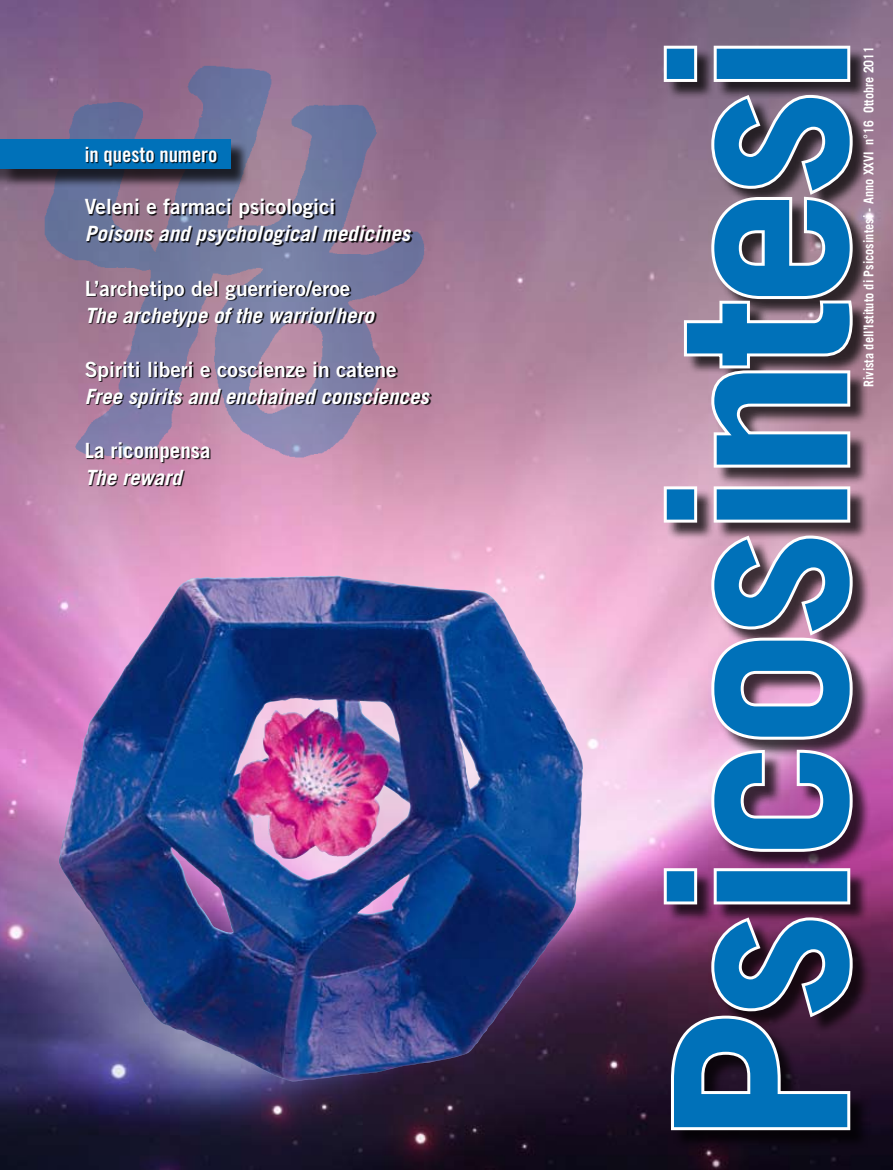
<style>
.page{position:relative;width:893px;height:1170px;background:#fff}
.page>*{position:absolute;margin:0;border:0;box-sizing:border-box;transform-origin:0 0}
.t1{font:700 240px "Trade Gothic";letter-spacing:-.035em;color:#0071b9}
.t2{font:italic 700 21px "Trade Gothic";color:#fff}
.t3{font:21px "Trade Gothic Bold Two";color:#fff}
.t4{font:21px "Trade Gothic Bold Cond Twenty";color:#fff}
.t5{font:700 21px "Trade Gothic";color:#fff}
.t6{font:700 13.5px "Trade Gothic";color:#fff;scale:.91 1}
.s1{font-family:"Trade Gothic Bold Two";font-weight:400;font-style:normal}
</style>
<div class="page">
<img style="left:0;top:0;width:893px;height:1169px">
<img style="left:58px;top:575px;width:429px;height:506px">
<img style="left:21px;top:47px;width:430px;height:436px">
<div style="left:666px;top:48px;width:205px;height:1101px;background:#000;opacity:.73"></div>
<svg style="left:668px;top:913px;width:188px;height:220px"></svg>
<svg style="left:661px;top:865px;width:192px;height:42px"></svg>
<svg style="left:708px;top:531px;width:148px;height:323px"></svg>
<svg style="left:661px;top:483px;width:192px;height:42px"></svg>
<svg style="left:681px;top:91px;width:175px;height:379px"></svg>
<svg style="left:661px;top:43px;width:192px;height:42px"></svg>
<div style="left:0;top:141px;width:249px;height:47px;background:#000;opacity:.5"></div>
<div style="left:0;top:139px;width:230px;height:30px;background:#0071b9"></div>
<div style="left:86px;top:148px;width:345px;height:338px;background:#000;opacity:.89"></div>
<p class="t4" style="left:85px;top:142px;width:134px">in questo numero</p>
<p class="t3" style="left:85px;top:194px;width:252px">Veleni e farmaci psicologici</p>
<p class="t2" style="left:85px;top:221px;width:327px">Poisons and psychological medicines</p>
<p class="t3" style="left:85px;top:275px;width:267px">L’archetipo del guerriero/eroe</p>
<p class="t2" style="left:85px;top:302px;width:291px">The archetype of the warrior<span class="s1">/</span>hero</p>
<p class="t3" style="left:85px;top:356px;width:314px">Spiriti liberi e coscienze in catene</p>
<p class="t2" style="left:85px;top:383px;width:346px">Free spirits and enchained consciences</p>
<p class="t5" style="left:85px;top:437px;width:127px">La ricompensa</p>
<p class="t2" style="left:85px;top:464px;width:98px">The reward</p>
<h1 class="t1" style="left:614px;top:1143px;width:1114px;rotate:-90deg">Psicosintesi</h1>
<p class="t6" style="left:860px;top:387px;width:376px;rotate:-90deg">Rivista dell’Istituto di Psicosintesi - Anno XXVI n°16 Ottobre 2011</p>
</div>
